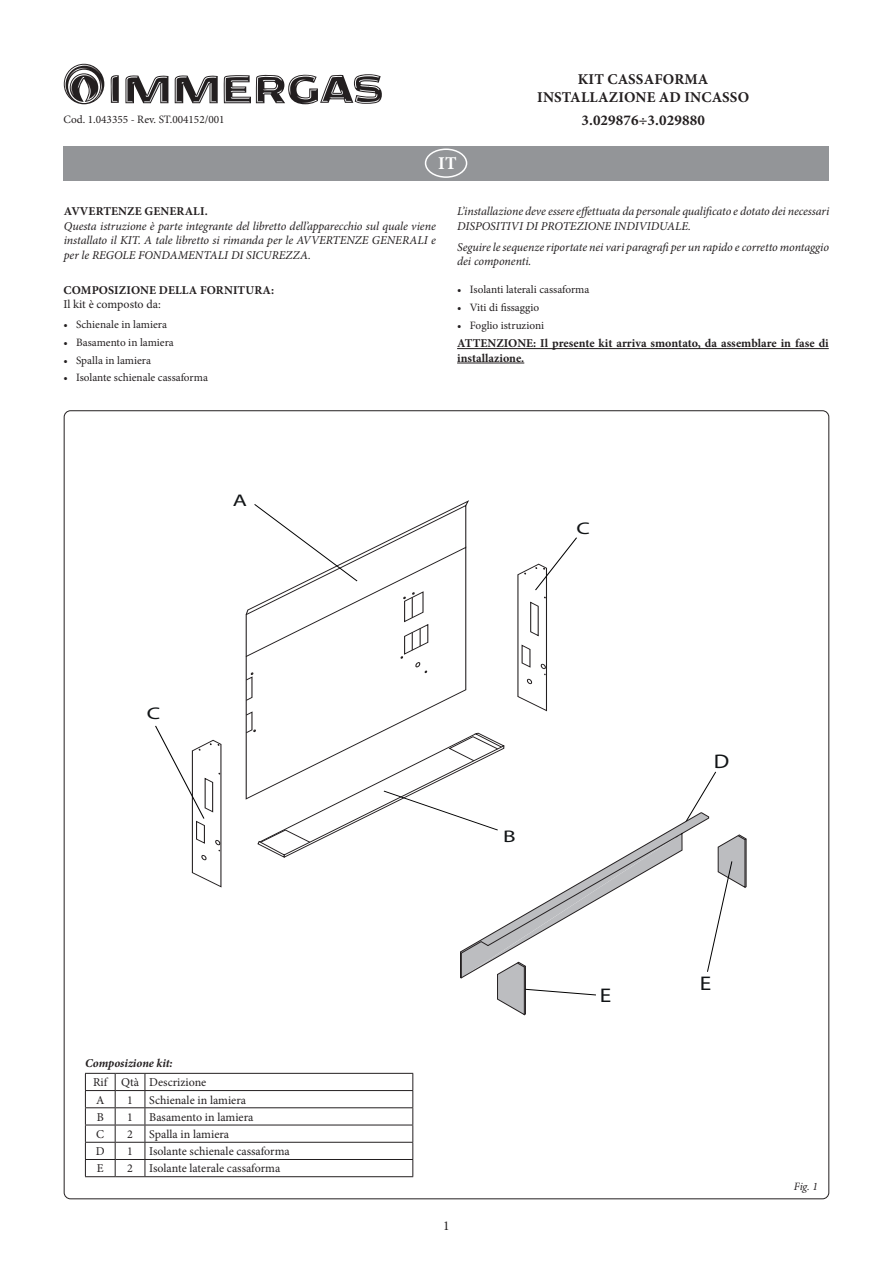
<style>
.page{position:relative;width:893px;height:1263px;background:#fff}
.page>*{position:absolute;margin:0;border:0;box-sizing:border-box;transform-origin:0 0}
.t1{font:19.8px "Myriad Pro";color:#111416;scale:1.18 1}
.t2{font:700 18px "Minion Pro";color:#fff}
.t3{font:16.95px "Myriad Pro";color:#111416;scale:1.37 1}
.Titolo{font:700 15px/18px "Minion Pro";letter-spacing:.01em;color:#231f20;text-align:center}
.t4{font:13.5px "Minion Pro";color:#231f20}
.Testo_Spazio{font:italic 12px/14.4px "Minion Pro";letter-spacing:-.005em;color:#231f20}
.Tabella{font:12px "Minion Pro";color:#231f20}
.Testo_Spazio-2{font:700 12px/14.4px "Minion Pro";letter-spacing:.005em;color:#231f20}
.Sottotitolo{font:700 12px "Minion Pro";letter-spacing:.01em;color:#231f20}
.Testo_Spazio-3{font:12px "Minion Pro";color:#231f20}
.Legenda{font:italic 700 12px "Minion Pro";letter-spacing:-.005em;color:#231f20}
.Testo{font:11.25px "Minion Pro";color:#231f20}
.Legenda-2{font:italic 11.25px "Minion Pro";color:#231f20}
</style>
<div class="page">
<svg style="left:111px;top:75px;width:8px;height:28px"></svg>
<svg style="left:125px;top:75px;width:43px;height:28px"></svg>
<svg style="left:175px;top:75px;width:43px;height:28px"></svg>
<svg style="left:224px;top:74px;width:158px;height:30px"></svg>
<svg style="left:64px;top:64px;width:40px;height:40px"></svg>
<div style="left:63px;top:146px;width:766px;height:34px;background:#939598"></div>
<div style="left:425px;top:148px;width:42px;height:30px;border:2px solid #fff;border-radius:50%"></div>
<hr style="left:457px;top:348px;width:372px;height:1px;background:#231f20">
<hr style="left:457px;top:363px;width:67px;height:1px;background:#231f20">
<hr style="left:85px;top:1107px;width:30px;height:1px;background:#231f20">
<hr style="left:115px;top:1107px;width:30px;height:1px;background:#231f20">
<hr style="left:145px;top:1107px;width:268px;height:1px;background:#231f20">
<hr style="left:85px;top:1125px;width:30px;height:1px;background:#231f20">
<hr style="left:115px;top:1125px;width:30px;height:1px;background:#231f20">
<hr style="left:145px;top:1125px;width:268px;height:1px;background:#231f20">
<hr style="left:85px;top:1142px;width:30px;height:1px;background:#231f20">
<hr style="left:115px;top:1142px;width:30px;height:1px;background:#231f20">
<hr style="left:145px;top:1142px;width:268px;height:1px;background:#231f20">
<hr style="left:85px;top:1159px;width:30px;height:1px;background:#231f20">
<hr style="left:115px;top:1159px;width:30px;height:1px;background:#231f20">
<hr style="left:145px;top:1159px;width:268px;height:1px;background:#231f20">
<hr style="left:85px;top:1176px;width:30px;height:1px;background:#231f20">
<hr style="left:115px;top:1176px;width:30px;height:1px;background:#231f20">
<hr style="left:145px;top:1176px;width:268px;height:1px;background:#231f20">
<hr style="left:85px;top:1073px;width:30px;height:1px;background:#231f20">
<svg style="left:85px;top:1074px;width:1px;height:102px"></svg>
<hr style="left:115px;top:1073px;width:30px;height:1px;background:#231f20">
<svg style="left:115px;top:1074px;width:1px;height:102px"></svg>
<hr style="left:145px;top:1073px;width:268px;height:1px;background:#231f20">
<svg style="left:145px;top:1074px;width:1px;height:102px"></svg>
<svg style="left:412px;top:1074px;width:1px;height:102px"></svg>
<hr style="left:85px;top:1090px;width:30px;height:1px;background:#231f20">
<hr style="left:115px;top:1090px;width:30px;height:1px;background:#231f20">
<hr style="left:145px;top:1090px;width:268px;height:1px;background:#231f20">
<svg style="left:155px;top:726px;width:67px;height:161px"></svg>
<svg style="left:245px;top:500px;width:502px;height:515px"></svg>
<p class="Testo" style="left:63px;top:112px;width:163px">Cod. 1.043355 - Rev. ST.004152/001</p>
<p class="t2" style="left:438px;top:150px;width:20px">IT</p>
<p class="Titolo" style="left:537px;top:70px;width:213px">KIT CASSAFORMA<br>INSTALLAZIONE AD INCASSO</p>
<p class="Titolo" style="left:581px;top:111px;width:125px">3.029876÷3.029880</p>
<p class="Sottotitolo" style="left:64px;top:203px;width:145px">AVVERTENZE GENERALI.</p>
<p class="Testo_Spazio" style="left:64px;top:219px;width:374px;text-align:justify">Questa istruzione è parte integrante del libretto dell’apparecchio sul quale viene installato il KIT. A tale libretto si rimanda per le AVVERTENZE GENERALI e per le REGOLE FONDAMENTALI DI SICUREZZA.</p>
<p class="Sottotitolo" style="left:63px;top:281px;width:212px">COMPOSIZIONE DELLA FORNITURA:</p>
<p class="Testo_Spazio-3" style="left:63px;top:296px;width:99px">Il kit è composto da:</p>
<p class="Testo" style="left:63px;top:317px;width:105px">• Schienale in lamiera</p>
<p class="Testo" style="left:63px;top:335px;width:112px">• Basamento in lamiera</p>
<p class="Testo" style="left:63px;top:352px;width:89px">• Spalla in lamiera</p>
<p class="Testo" style="left:63px;top:370px;width:146px">• Isolante schienale cassaforma</p>
<p class="Testo_Spazio" style="left:457px;top:204px;width:374px">L’installazione deve essere effettuata da personale qualificato e dotato dei necessari<br>DISPOSITIVI DI PROTEZIONE INDIVIDUALE.</p>
<p class="Testo_Spazio" style="left:457px;top:240px;width:374px">Seguire le sequenze riportate nei vari paragrafi per un rapido e corretto montaggio dei componenti.</p>
<p class="Testo" style="left:457px;top:282px;width:134px">• Isolanti laterali cassaforma</p>
<p class="Testo" style="left:457px;top:300px;width:84px">• Viti di fissaggio</p>
<p class="Testo" style="left:457px;top:318px;width:89px">• Foglio istruzioni</p>
<p class="Testo_Spazio-2" style="left:457px;top:336px;width:373px">ATTENZIONE: Il presente kit arriva smontato, da assemblare in fase di installazione.</p>
<p class="t3" style="left:233px;top:489px;width:12px">A</p>
<p class="t3" style="left:577px;top:518px;width:11px">C</p>
<p class="t3" style="left:147px;top:703px;width:11px">C</p>
<p class="Legenda" style="left:85px;top:1054px;width:89px">Composizione kit:</p>
<p class="Tabella" style="left:93px;top:1074px;width:16px">Rif</p>
<p class="Tabella" style="left:121px;top:1074px;width:19px">Qtà</p>
<p class="Tabella" style="left:149px;top:1074px;width:59px">Descrizione</p>
<p class="Tabella" style="left:96px;top:1092px;width:10px">A</p>
<p class="Tabella" style="left:127px;top:1092px;width:7px">1</p>
<p class="Tabella" style="left:149px;top:1092px;width:98px">Schienale in lamiera</p>
<p class="Tabella" style="left:97px;top:1109px;width:9px">B</p>
<p class="Tabella" style="left:127px;top:1109px;width:7px">1</p>
<p class="Tabella" style="left:149px;top:1109px;width:106px">Basamento in lamiera</p>
<p class="Tabella" style="left:96px;top:1126px;width:9px">C</p>
<p class="Tabella" style="left:127px;top:1126px;width:7px">2</p>
<p class="Tabella" style="left:149px;top:1126px;width:81px">Spalla in lamiera</p>
<p class="Tabella" style="left:96px;top:1143px;width:10px">D</p>
<p class="Tabella" style="left:127px;top:1143px;width:7px">1</p>
<p class="Tabella" style="left:149px;top:1143px;width:142px">Isolante schienale cassaforma</p>
<p class="Tabella" style="left:97px;top:1160px;width:8px">E</p>
<p class="Tabella" style="left:127px;top:1160px;width:7px">2</p>
<p class="Tabella" style="left:149px;top:1160px;width:133px">Isolante laterale cassaforma</p>
<p class="t3" style="left:503px;top:826px;width:11px">B</p>
<p class="t1" style="left:600px;top:983px;width:11px">E</p>
<p class="t4" style="left:443px;top:1217px;width:8px">1</p>
<p class="t1" style="left:714px;top:749px;width:15px">D</p>
<p class="t1" style="left:700px;top:971px;width:11px">E</p>
<p class="Legenda-2" style="left:794px;top:1178px;width:25px">Fig. 1</p>
</div>
